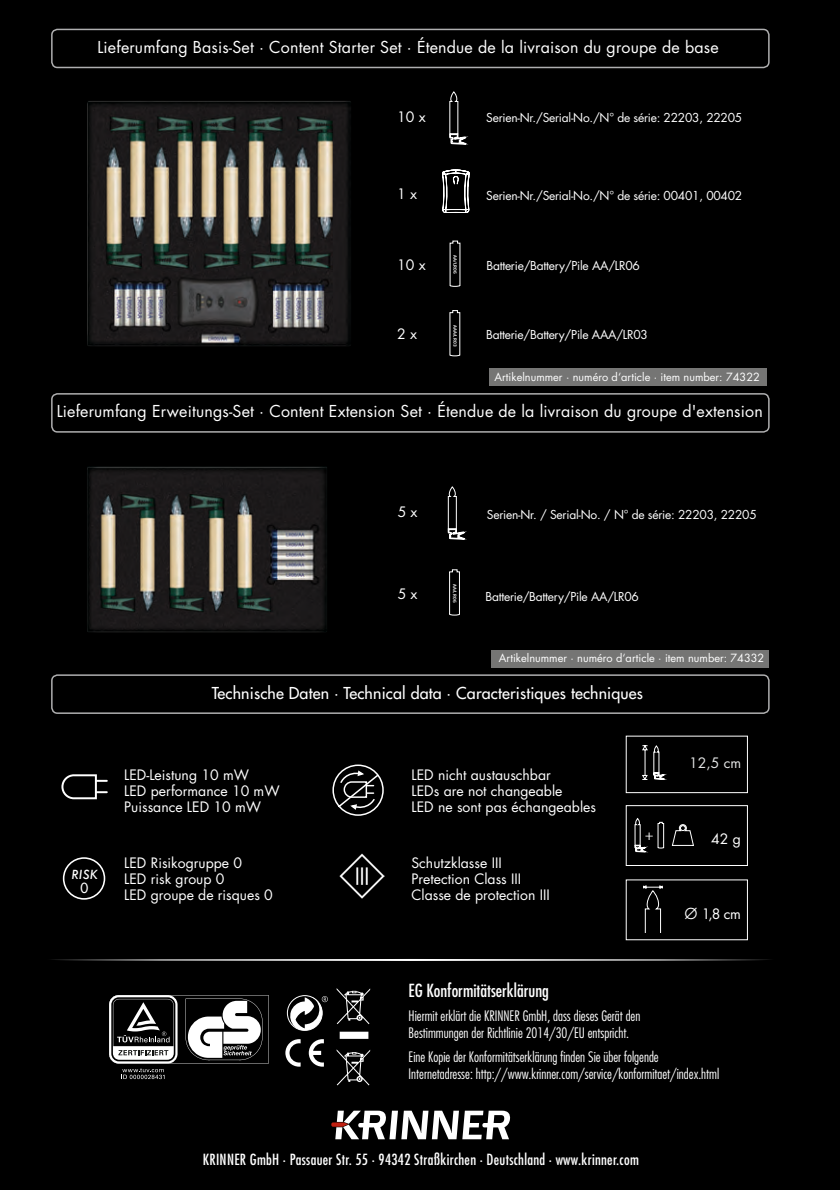
<style>
.page{position:relative;width:840px;height:1190px;background:#000}
.page>*{position:absolute;margin:0;border:0;box-sizing:border-box;transform-origin:0 0}
.Überschrift{font:condensed 17.6px "Futura Std";color:#fff}
.t1{font:16px "Futura Std";letter-spacing:.01em;color:#fff}
.t2{font:500 16px "Futura Std";letter-spacing:.01em;color:#fff}
.t3{font:15.4px "Minion Pro";color:#fff}
.t4{font:condensed 15px "Futura Std";letter-spacing:.02em;color:#fff}
.t5{font:14px/16px "Futura Std";color:#fff}
.Überschrift-2{font:300 condensed 14px/16.8px "Futura Std";color:#fff}
.t6{font:14px "Futura Std";color:#e3e4e4}
.t7{font:500 13.6px "Futura Std";color:#fff}
.t8{font:italic 500 12.2px "Futura";color:#fff}
.t9{font:12px "Futura Std";letter-spacing:-.02em;color:#fff}
.t10{font:11px "Futura Std";color:#fff}
.t11{font:500 4.4px "Neo Sans Std";letter-spacing:.03em;color:#fff}
.s1{font-weight:300;font-size:24px}
</style>
<div class="page">
<div style="left:626px;top:805px;width:122px;height:61px;border:1px solid #fff"></div>
<svg style="left:331px;top:1110px;width:179px;height:29px"></svg>
<div style="left:51px;top:674px;width:718px;height:40px;border:2px solid #afafb0;border-radius:6px"></div>
<svg style="left:309px;top:1039px;width:15px;height:27px"></svg>
<svg style="left:285px;top:1039px;width:16px;height:27px"></svg>
<div style="left:287px;top:995px;width:35px;height:36px;border:1px solid #fff;border-radius:50%"></div>
<svg style="left:289px;top:996px;width:39px;height:35px"></svg>
<svg style="left:337px;top:988px;width:33px;height:51px"></svg>
<svg style="left:337px;top:1050px;width:33px;height:36px"></svg>
<svg style="left:109px;top:995px;width:160px;height:84px"></svg>
<div style="left:51px;top:393px;width:718px;height:40px;border:2px solid #afafb0;border-radius:6px"></div>
<div style="left:51px;top:29px;width:718px;height:39px;border:2px solid #afafb0;border-radius:6px"></div>
<svg style="left:449px;top:240px;width:12px;height:47px"></svg>
<svg style="left:449px;top:92px;width:20px;height:53px"></svg>
<svg style="left:442px;top:170px;width:28px;height:43px"></svg>
<div style="left:491px;top:650px;width:277px;height:18px;background:#757574"></div>
<svg style="left:449px;top:569px;width:11px;height:47px"></svg>
<svg style="left:447px;top:487px;width:20px;height:53px"></svg>
<svg style="left:52px;top:959px;width:717px;height:2px"></svg>
<div style="left:489px;top:368px;width:278px;height:18px;background:#757574"></div>
<div style="left:626px;top:736px;width:122px;height:57px;border:1px solid #fff"></div>
<img style="left:339px;top:853px;width:45px;height:45px">
<svg style="left:61px;top:774px;width:46px;height:26px"></svg>
<div style="left:63px;top:857px;width:42px;height:43px;border:2px solid #fff;border-radius:50%"></div>
<svg style="left:634px;top:818px;width:14px;height:34px"></svg>
<svg style="left:657px;top:822px;width:7px;height:26px"></svg>
<svg style="left:672px;top:824px;width:22px;height:22px"></svg>
<svg style="left:642px;top:745px;width:25px;height:35px"></svg>
<svg style="left:643px;top:885px;width:19px;height:47px"></svg>
<svg style="left:332px;top:764px;width:52px;height:52px"></svg>
<img style="left:87px;top:101px;width:264px;height:245px">
<img style="left:87px;top:466px;width:240px;height:166px">
<svg style="left:449px;top:310px;width:12px;height:47px"></svg>
<p class="t1" style="left:97px;top:37px;width:623px">Lieferumfang Basis-Set ∙ Content Starter Set ∙ Étendue de la livraison du groupe de base</p>
<p class="t5" style="left:397px;top:109px;width:30px">10 x</p>
<p class="t9" style="left:486px;top:110px;width:257px">Serien-Nr./Serial-No./N° de série: 22203, 22205</p>
<p class="t5" style="left:397px;top:186px;width:21px">1 x</p>
<p class="t9" style="left:486px;top:188px;width:257px">Serien-Nr./Serial-No./N° de série: 00401, 00402</p>
<p class="t5" style="left:397px;top:257px;width:30px">10 x</p>
<p class="t5" style="left:397px;top:326px;width:21px">2 x</p>
<p class="t11" style="left:458px;top:255px;width:20px;rotate:90deg">AA/LR06</p>
<p class="t11" style="left:458px;top:325px;width:23px;rotate:90deg">AAA/LR03</p>
<p class="t9" style="left:486px;top:257px;width:155px">Batterie/Battery/Pile AA/LR06</p>
<p class="t9" style="left:486px;top:327px;width:163px">Batterie/Battery/Pile AAA/LR03</p>
<p class="t10" style="left:494px;top:370px;width:267px">Artikelnummer ∙ numéro d‘article ∙ item number: 74322</p>
<p class="t1" style="left:57px;top:401px;width:707px">Lieferumfang Erweitungs-Set ∙ Content Extension Set ∙ Étendue de la livraison du groupe d'extension</p>
<p class="t5" style="left:398px;top:504px;width:21px">5 x</p>
<p class="t9" style="left:487px;top:507px;width:271px">Serien-Nr. / Serial-No. / N° de série: 22203, 22205</p>
<p class="t11" style="left:457px;top:584px;width:20px;rotate:90deg">AA/LR06</p>
<p class="t5" style="left:398px;top:586px;width:21px">5 x</p>
<p class="t9" style="left:485px;top:589px;width:155px">Batterie/Battery/Pile AA/LR06</p>
<p class="t10" style="left:499px;top:651px;width:267px">Artikelnummer ∙ numéro d‘article ∙ item number: 74332</p>
<p class="t2" style="left:212px;top:683px;width:433px">Technische Daten ∙ Technical data ∙ Caracteristiques techniques</p>
<p class="t5" style="left:124px;top:767px;width:126px">LED-Leistung 10 mW</p>
<p class="t5" style="left:124px;top:783px;width:157px">LED performance 10 mW</p>
<p class="t5" style="left:124px;top:799px;width:138px">Puissance LED 10 mW</p>
<p class="t5" style="left:411px;top:767px;width:152px">LED nicht austauschbar<br>LEDs are not changeable</p>
<p class="t5" style="left:411px;top:799px;width:186px">LED ne sont pas échangeables</p>
<p class="t6" style="left:689px;top:754px;width:53px">12,5 cm</p>
<p class="t8" style="left:71px;top:866px;width:28px">RISK</p>
<p class="t7" style="left:80px;top:879px;width:9px">0</p>
<p class="t5" style="left:124px;top:855px;width:119px">LED Risikogruppe 0</p>
<p class="t5" style="left:124px;top:871px;width:102px">LED risk group 0</p>
<p class="t5" style="left:124px;top:887px;width:150px">LED groupe de risques 0</p>
<p class="t5" style="left:411px;top:855px;width:111px">Schutzklasse III<br>Pretection Class III</p>
<p class="t5" style="left:411px;top:887px;width:140px">Classe de protection III</p>
<p class="t3" style="left:645px;top:825px;width:10px">+</p>
<p class="t5" style="left:711px;top:831px;width:31px">42 g</p>
<p class="t5" style="left:684px;top:906px;width:58px"><span class="s1">ø</span> 1,8 cm</p>
<p class="Überschrift" style="left:408px;top:979px;width:142px">EG Konformitätserklärung</p>
<p class="Überschrift-2" style="left:408px;top:1007px;width:233px">Hiermit erklärt die KRINNER GmbH, dass dieses Gerät den<br>Bestimmungen der Richtlinie 2014/30/EU entspricht.</p>
<p class="Überschrift-2" style="left:408px;top:1048px;width:312px">Eine Kopie der Konformitätserklärung finden Sie über folgende<br>Internetadresse: http://www.krinner.com/service/konformitaet/index.html</p>
<p class="t4" style="left:203px;top:1150px;width:437px">KRINNER GmbH · Passauer Str. 55 · 94342 Straßkirchen · Deutschland · www.krinner.com</p>
</div>
